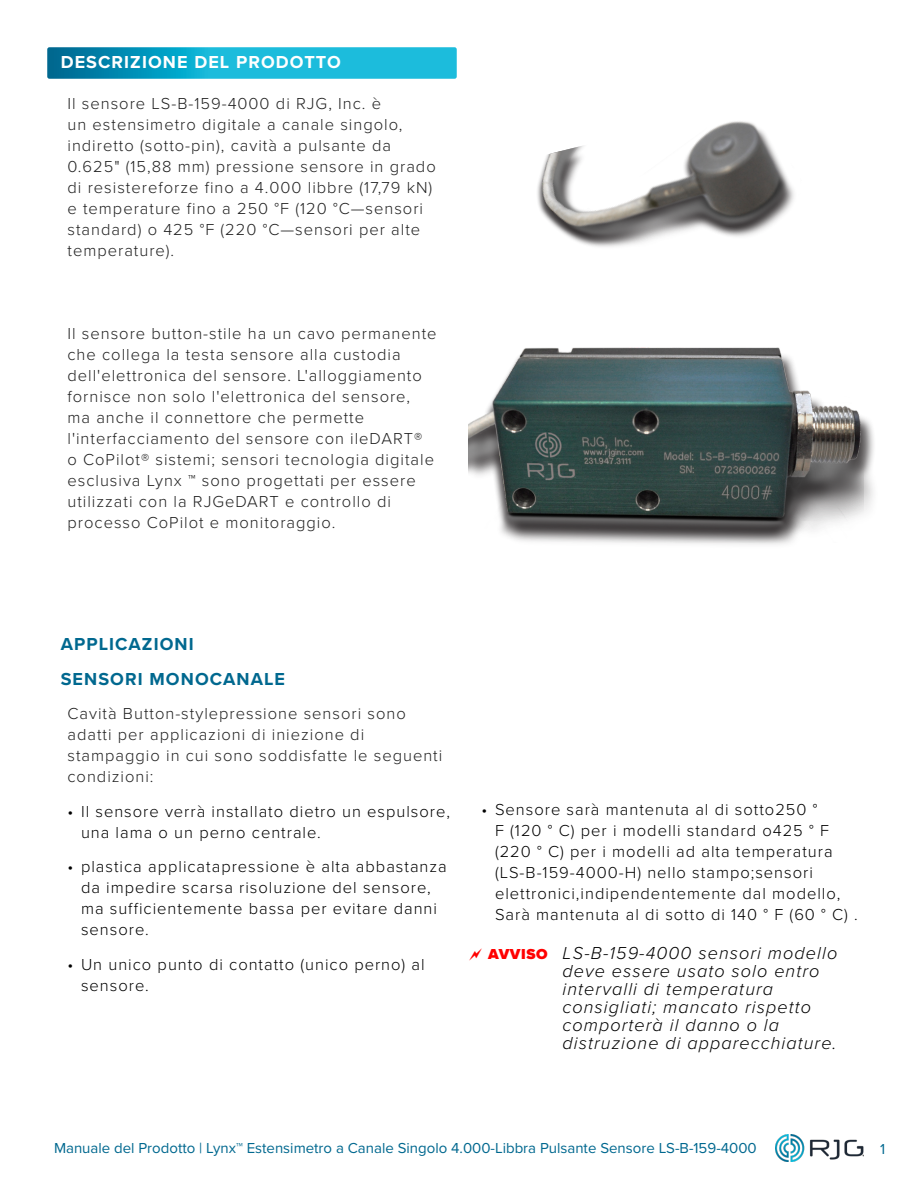
<style>
.page{position:relative;width:918px;height:1188px;background:#fff}
.page>*{position:absolute;margin:0;border:0;box-sizing:border-box;transform-origin:0 0}
.t1{font:italic 300 18px/18px "Proxima Nova";letter-spacing:.06em;color:#000}
.t2{font:700 18px/34.5px "Proxima Nova";letter-spacing:.06em;color:#00688f}
.t3{font:700 18px "Proxima Nova";letter-spacing:.06em;color:#fff}
.t4{font:300 16.5px/21px "Proxima Nova";letter-spacing:.06em;color:#212121}
.t5{font:300 16.5px/21px "Proxima Nova";letter-spacing:.06em;color:#000}
.t6{font:15px "Proxima Nova";color:#00688f}
.s1{font-weight:900;font-style:normal;font-size:15px;color:#f00}
</style>
<div class="page">
<img style="left:776px;top:1134px;width:88px;height:27px">
<div style="left:467px;top:352px;width:412px;height:199px;background:#231f20;opacity:.75"></div>
<img style="left:468px;top:347px;width:396px;height:195px">
<img style="left:537px;top:121px;width:257px;height:126px">
<svg style="left:47px;top:47px;width:410px;height:32px;background:#15abcd"></svg>
<svg style="left:589px;top:121px;width:137px;height:65px"></svg>
<p class="t3" style="left:61px;top:49px;width:282px">DESCRIZIONE DEL PRODOTTO</p>
<p class="t4" style="left:68px;top:93px;width:370px">Il sensore LS‑B‑159‑4000 di RJG, Inc. è<br>un estensimetro digitale a canale singolo, indiretto (sotto-pin), cavità a pulsante da 0.625" (15,88 mm) pressione sensore in grado di resistereforze fino a 4.000 libbre (17,79 kN) e temperature fino a 250 °F (120 °C—sensori standard) o 425 °F (220 °C—sensori per alte temperature).</p>
<p class="t4" style="left:68px;top:322px;width:371px">Il sensore button-stile ha un cavo permanente che collega la testa sensore alla custodia dell'elettronica del sensore. L'alloggiamento fornisce non solo l'elettronica del sensore, ma anche il connettore che permette l'interfacciamento del sensore con ileDART®<br>o CoPilot® sistemi; sensori tecnologia digitale esclusiva Lynx ™ sono progettati per essere utilizzati con la RJGeDART e controllo di processo CoPilot e monitoraggio.</p>
<p class="t2" style="left:61px;top:627px;width:226px">APPLICAZIONI<br>SENSORI MONOCANALE</p>
<p class="t4" style="left:68px;top:702px;width:376px">Cavità Button-stylepressione sensori sono adatti per applicazioni di iniezione di stampaggio in cui sono soddisfatte le seguenti condizioni:</p>
<p class="t5" style="left:81px;top:800px;width:371px;text-indent:-14px">• Il sensore verrà installato dietro un espulsore, una lama o un perno centrale.</p>
<p class="t5" style="left:81px;top:855px;width:367px;text-indent:-14px">• plastica applicatapressione è alta abbastanza da impedire scarsa risoluzione del sensore, ma sufficientemente bassa per evitare danni sensore.</p>
<p class="t5" style="left:81px;top:953px;width:345px;text-indent:-14px">• Un unico punto di contatto (unico perno) al sensore.</p>
<p class="t5" style="left:495px;top:799px;width:364px;text-indent:-14px">• Sensore sarà mantenuta al di sotto250 °<br>F (120 ° C) per i modelli standard o425 ° F (220 ° C) per i modelli ad alta temperatura (LS-B-159-4000-H) nello stampo;sensori elettronici,indipendentemente dal modello, Sarà mantenuta al di sotto di 140 ° F (60 ° C) .</p>
<p class="t1" style="left:562px;top:943px;width:276px;text-indent:-74px"><span class="s1">AVVISO</span> LS-B-159-4000 sensori modello deve essere usato solo entro intervalli di temperatura consigliati; mancato rispetto comporterà il danno o la distruzione di apparecchiature.</p>
<p class="t6" style="left:54px;top:1136px;width:704px">Manuale del Prodotto | Lynx™ Estensimetro a Canale Singolo 4.000-Libbra Pulsante Sensore LS‑B‑159‑4000</p>
<p class="t6" style="left:880px;top:1137px;width:7px">1</p>
</div>
